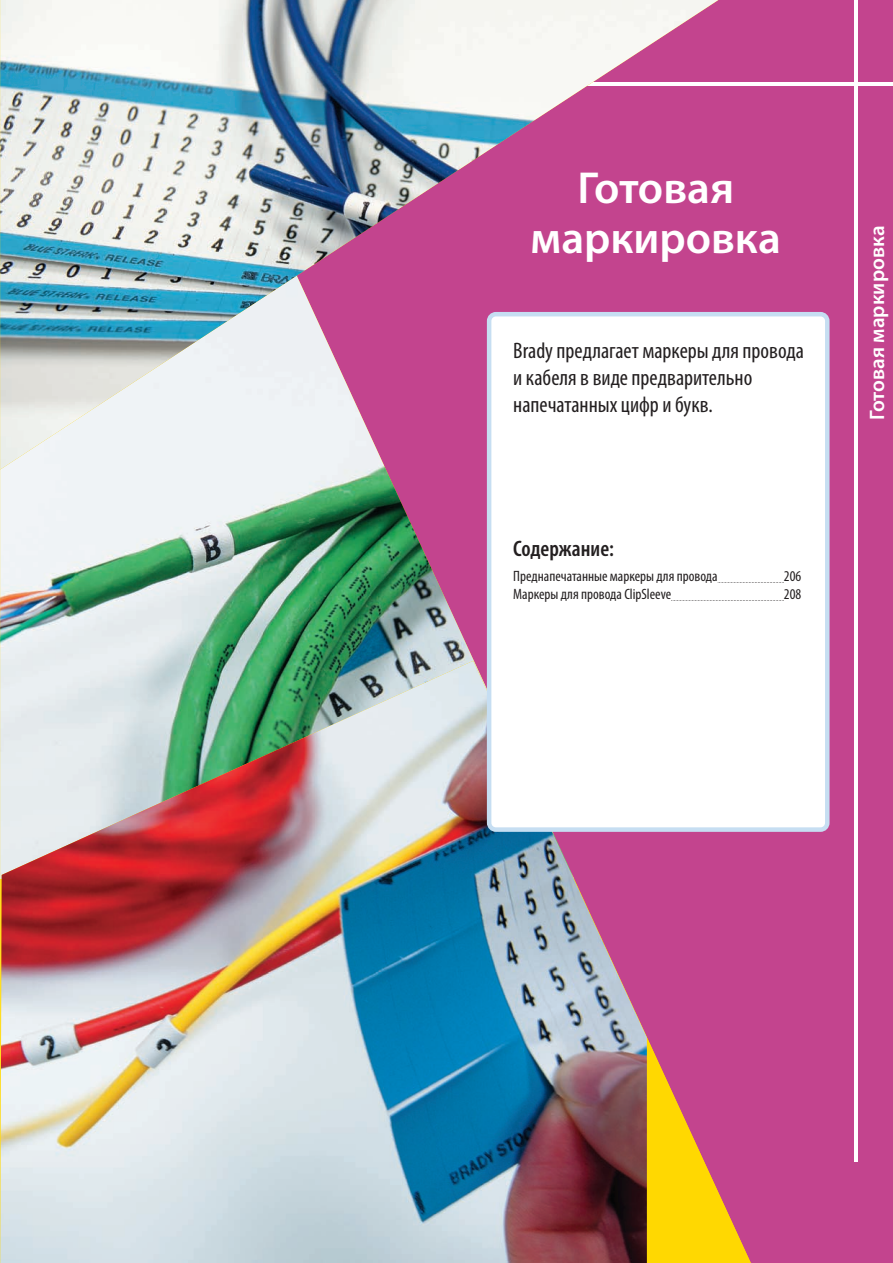
<style>
.page{position:relative;width:893px;height:1263px;background:#fff}
.page>*{position:absolute;margin:0;border:0;box-sizing:border-box;transform-origin:0 0}
.t1{font:600 45px/49.5px "Myriad Pro";color:#fff;text-align:center}
.t2{font:condensed 22.5px/27px "Myriad Pro";color:#231f20}
.t3{font:600 condensed 22.5px "Myriad Pro";color:#231f20}
.t4{font:600 21px "Myriad Pro";color:#fff}
.t5{font:condensed 15px "Myriad Pro";color:#231f20}
</style>
<div class="page">
<div style="left:40px;top:0;width:853px;height:1263px;background:#c3448e"></div>
<hr style="left:0;top:83px;width:893px;height:3px;background:#fff">
<hr style="left:854px;top:0;width:3px;height:1161px;background:#fff">
<img style="left:0;top:470px;width:487px;height:191px">
<svg style="left:647px;top:1037px;width:104px;height:226px"></svg>
<img style="left:0;top:661px;width:647px;height:602px">
<img style="left:0;top:0;width:718px;height:470px">
<div style="left:487px;top:312px;width:342px;height:520px;background:#fff"></div>
<svg style="left:718px;top:582px;width:66px;height:1px"></svg>
<svg style="left:671px;top:600px;width:113px;height:1px"></svg>
<h1 class="t1" style="left:531px;top:162px;width:252px">Готовая маркировка</h1>
<p class="t2" style="left:513px;top:337px;width:292px">Brady предлагает маркеры для провода и кабеля в виде предварительно напечатанных цифр и букв.</p>
<p class="t3" style="left:513px;top:535px;width:102px">Содержание:</p>
<p class="t5" style="left:513px;top:567px;width:206px">Преднапечатанные маркеры для провода</p>
<p class="t5" style="left:784px;top:567px;width:19px">206</p>
<p class="t5" style="left:513px;top:585px;width:159px">Маркеры для провода ClipSleeve</p>
<p class="t5" style="left:784px;top:585px;width:19px">208</p>
<p class="t4" style="left:864px;top:420px;width:196px;rotate:-90deg">Готовая маркировка</p>
</div>
